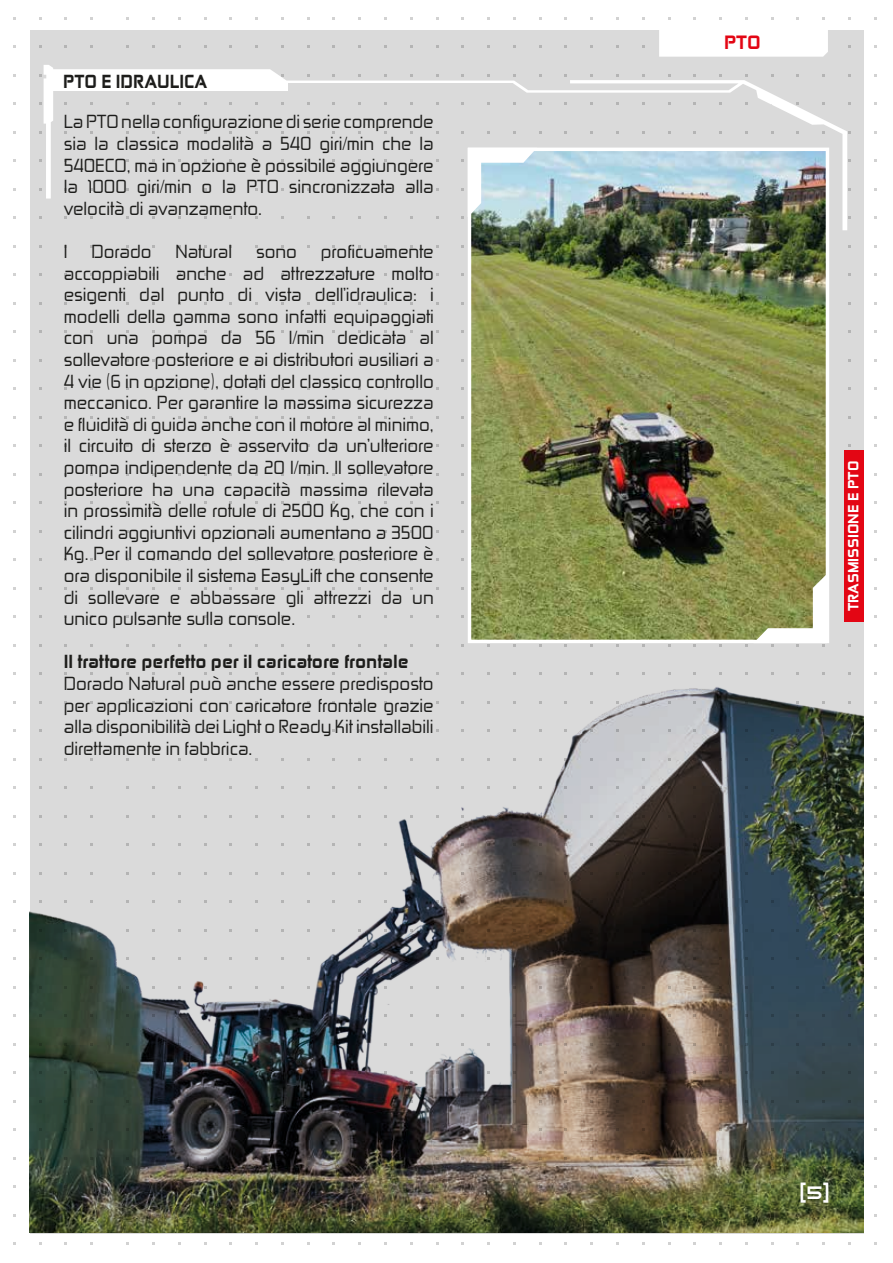
<style>
.page{position:relative;width:893px;height:1263px;background:#fff}
.page>*{position:absolute;margin:0;border:0;box-sizing:border-box;transform-origin:0 0}
.t1{font:18.3px "Zekton Hv";color:#e30614;scale:1.06 1}
.t2{font:18px/21.6px "Zekton Rg Regular 3";color:#1d1d1b;text-align:justify}
.t3{font:18px "Zekton Hv";color:#1d1d1b}
.t4{font:18px "Kusanagi";color:#fff}
.t5{font:14.1px "Zekton Hv";color:#fff;scale:1.06 1}
</style>
<div class="page">
<div style="left:30px;top:30px;width:833px;height:1203px;background:#dadada"></div>
<img style="left:30px;top:672px;width:833px;height:560px">
<img style="left:472px;top:230px;width:353px;height:409px">
<div style="left:468px;top:148px;width:361px;height:495px;border:3px solid #fff"></div>
<svg style="left:745px;top:574px;width:82px;height:73px"></svg>
<div style="left:844px;top:450px;width:19px;height:172px;background:#e30614"></div>
<div style="left:659px;top:30px;width:169px;height:27px;background:#fff"></div>
<svg style="left:44px;top:65px;width:803px;height:165px"></svg>
<p class="t3" style="left:63px;top:70px;width:146px">PTO E IDRAULICA</p>
<p class="t2" style="left:64px;top:110px;width:371px">La PTO nella configurazione di serie comprende sia la classica modalità a 540 giri/min che la 540ECO, ma in opzione è possibile aggiungere la 1000 giri/min o la PTO sincronizzata alla velocità di avanzamento.</p>
<p class="t2" style="left:64px;top:240px;width:5px">I</p>
<p class="t2" style="left:91px;top:240px;width:62px">Dorado</p>
<p class="t2" style="left:175px;top:240px;width:58px">Natural</p>
<p class="t2" style="left:256px;top:240px;width:42px">sono</p>
<p class="t2" style="left:64px;top:240px;width:371px;text-indent:257px">proficuamente accoppiabili anche ad attrezzature molto esigenti dal punto di vista dell’idraulica: i modelli della gamma sono infatti equipaggiati con una pompa da 56 l/min dedicata al sollevatore posteriore e ai distributori ausiliari a 4 vie (6 in opzione), dotati del classico controllo meccanico. Per garantire la massima sicurezza e fluidità di guida anche con il motore al minimo, il circuito di sterzo è asservito da un’ulteriore pompa indipendente da 20 l/min. Il sollevatore posteriore ha una capacità massima rilevata in prossimità delle rotule di 2500 Kg, che con i cilindri aggiuntivi opzionali aumentano a 3500<br>Kg. Per il comando del sollevatore posteriore è ora disponibile il sistema EasyLift che consente di sollevare e abbassare gli attrezzi da un unico pulsante sulla console.</p>
<p class="t3" style="left:64px;top:651px;width:347px">Il trattore perfetto per il caricatore frontale</p>
<p class="t2" style="left:64px;top:672px;width:371px">Dorado Natural può anche essere predisposto per applicazioni con caricatore frontale grazie alla disponibilità dei Light o Ready Kit installabili direttamente in fabbrica.</p>
<p class="t1" style="left:724px;top:31px;width:36px">PTO</p>
<p class="t5" style="left:845px;top:611px;width:143px;rotate:-90deg">TRASMISSIONE E PTO</p>
<p class="t4" style="left:800px;top:1180px;width:31px">(5)</p>
</div>
